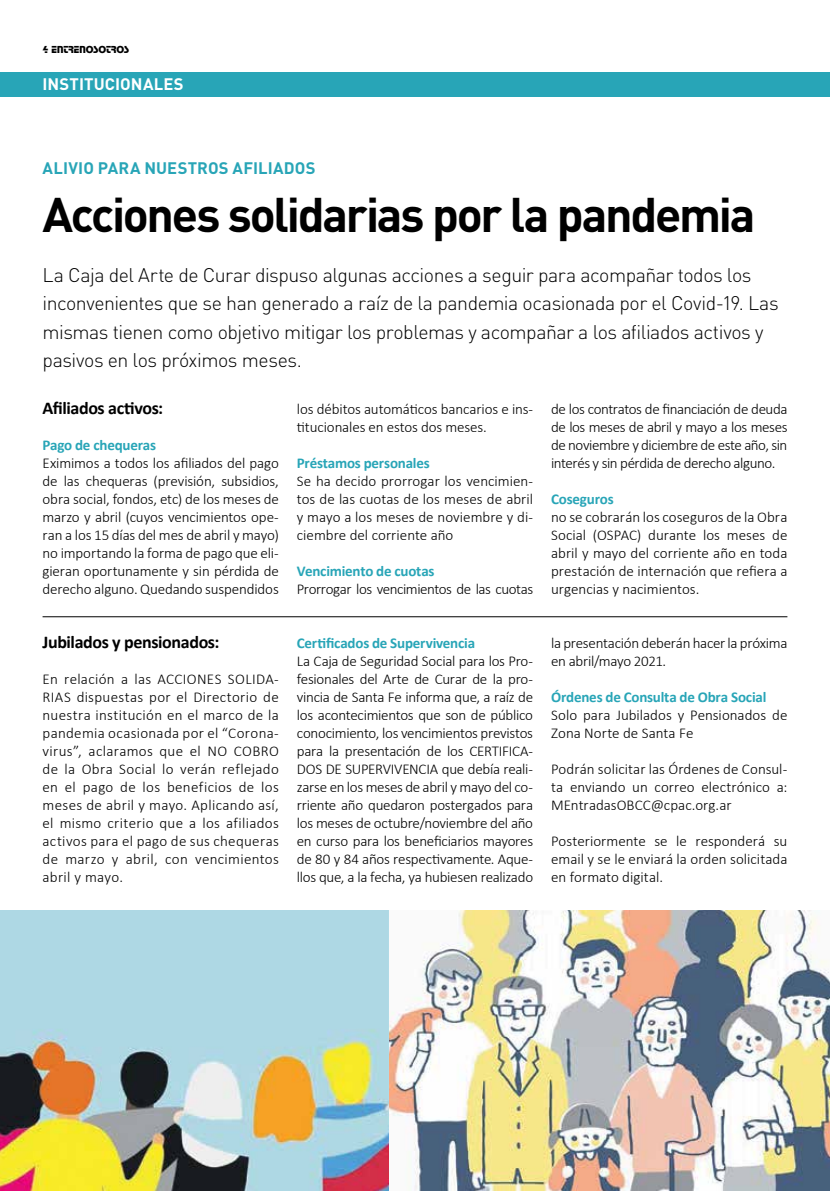
<style>
.page{position:relative;width:830px;height:1191px;background:#fff}
.page>*{position:absolute;margin:0;border:0;box-sizing:border-box;transform-origin:0 0}
.t1{font:700 48px "DIN Pro";letter-spacing:-.05em;color:#000}
.t2{font:300 19.5px/28.5px "DIN Pro";letter-spacing:-.025em;color:#000}
.t3{font:700 18px "Calibri";letter-spacing:-.025em;color:#000}
.t4{font:700 16.5px "DIN Pro";letter-spacing:.01em;color:#28a5b7}
.t5{font:700 16.5px "DIN Pro";letter-spacing:.005em;color:#fff}
.t6{font:300 15px/18px "Calibri";letter-spacing:-.005em;color:#000;text-align:justify}
.t7{font:700 15px "Calibri";letter-spacing:-.015em;color:#28a5b7}
.t8{font:300 15px "Calibri";letter-spacing:-.03em;color:#000}
.t9{font:10.5px "Stop D";color:#000}
</style>
<div class="page">
<div style="left:0;top:72px;width:829px;height:25px;background:#28a5b7"></div>
<img style="left:0;top:910px;width:829px;height:281px">
<hr style="left:43px;top:616px;width:744px;height:1px;background:#000">
<p class="t9" style="left:43px;top:43px;width:88px">4 ENTRENOSOTROS</p>
<p class="t5" style="left:43px;top:71px;width:142px">INSTITUCIONALES</p>
<p class="t4" style="left:43px;top:154px;width:274px">ALIVIO PARA NUESTROS AFILIADOS</p>
<h1 class="t1" style="left:43px;top:175px;width:714px">Acciones solidarias por la pandemia</h1>
<p class="t2" style="left:43px;top:259px;width:737px">La Caja del Arte de Curar dispuso algunas acciones a seguir para acompañar todos los inconvenientes que se han generado a raíz de la pandemia ocasionada por el Covid-19. Las mismas tienen como objetivo mitigar los problemas y acompañar a los afiliados activos y pasivos en los próximos meses.</p>
<p class="t3" style="left:43px;top:395px;width:122px">Afiliados activos:</p>
<p class="t7" style="left:43px;top:434px;width:115px">Pago de chequeras</p>
<p class="t6" style="left:43px;top:454px;width:238px">Eximimos a todos los afiliados del pago de las chequeras (previsión, subsidios, obra social, fondos, etc) de los meses de marzo y abril (cuyos vencimientos ope&shy;ran a los 15 días del mes de abril y mayo) no importando la forma de pago que eli&shy;gieran oportunamente y sin pérdida de derecho alguno. Quedando suspendidos</p>
<p class="t6" style="left:297px;top:400px;width:238px">los débitos automáticos bancarios e ins&shy;titucionales en estos dos meses.</p>
<p class="t7" style="left:297px;top:452px;width:134px">Préstamos personales</p>
<p class="t6" style="left:297px;top:472px;width:238px">Se ha decido prorrogar los vencimien&shy;tos de las cuotas de los meses de abril y mayo a los meses de noviembre y di&shy;ciembre del corriente año</p>
<p class="t7" style="left:297px;top:560px;width:139px">Vencimiento de cuotas</p>
<p class="t8" style="left:297px;top:580px;width:238px">Prorrogar los vencimientos de las cuotas</p>
<p class="t6" style="left:551px;top:400px;width:238px">de los contratos de financiación de deuda de los meses de abril y mayo a los meses de noviembre y diciembre de este año, sin interés y sin pérdida de derecho alguno.</p>
<p class="t7" style="left:551px;top:488px;width:64px">Coseguros</p>
<p class="t6" style="left:551px;top:508px;width:238px">no se cobrarán los coseguros de la Obra Social (OSPAC) durante los meses de abril y mayo del corriente año en toda prestación de internación que refiera a urgencias y nacimientos.</p>
<p class="t3" style="left:43px;top:629px;width:178px">Jubilados y pensionados:</p>
<p class="t6" style="left:43px;top:670px;width:238px">En relación a las ACCIONES SOLIDA-RIAS dispuestas por el Directorio de nuestra institución en el marco de la pandemia ocasionada por el “Corona&shy;virus”, aclaramos que el NO COBRO de la Obra Social lo verán reflejado en el pago de los beneficios de los meses de abril y mayo. Aplicando así, el mismo criterio que a los afiliados activos para el pago de sus chequeras de marzo y abril, con vencimientos abril y mayo.</p>
<p class="t7" style="left:297px;top:632px;width:180px">Certificados de Supervivencia</p>
<p class="t6" style="left:297px;top:652px;width:238px">La Caja de Seguridad Social para los Pro&shy;fesionales del Arte de Curar de la pro&shy;vincia de Santa Fe informa que, a raíz de los acontecimientos que son de público conocimiento, los vencimientos previstos para la presentación de los CERTIFICA-DOS DE SUPERVIVENCIA que debía reali&shy;zarse en los meses de abril y mayo del co&shy;rriente año quedaron postergados para los meses de octubre/noviembre del año en curso para los beneficiarios mayores de 80 y 84 años respectivamente. Aque&shy;llos que, a la fecha, ya hubiesen realizado</p>
<p class="t6" style="left:551px;top:634px;width:238px">la presentación deberán hacer la próxima en abril/mayo 2021.</p>
<p class="t7" style="left:551px;top:686px;width:217px">Órdenes de Consulta de Obra Social</p>
<p class="t6" style="left:551px;top:706px;width:238px">Solo para Jubilados y Pensionados de<br>Zona Norte de Santa Fe</p>
<p class="t6" style="left:551px;top:760px;width:238px">Podrán solicitar las Órdenes de Consul&shy;ta enviando un correo electrónico a:<br>MEntradasOBCC@cpac.org.ar</p>
<p class="t6" style="left:551px;top:832px;width:238px">Posteriormente se le responderá su email y se le enviará la orden solicitada en formato digital.</p>
</div>
